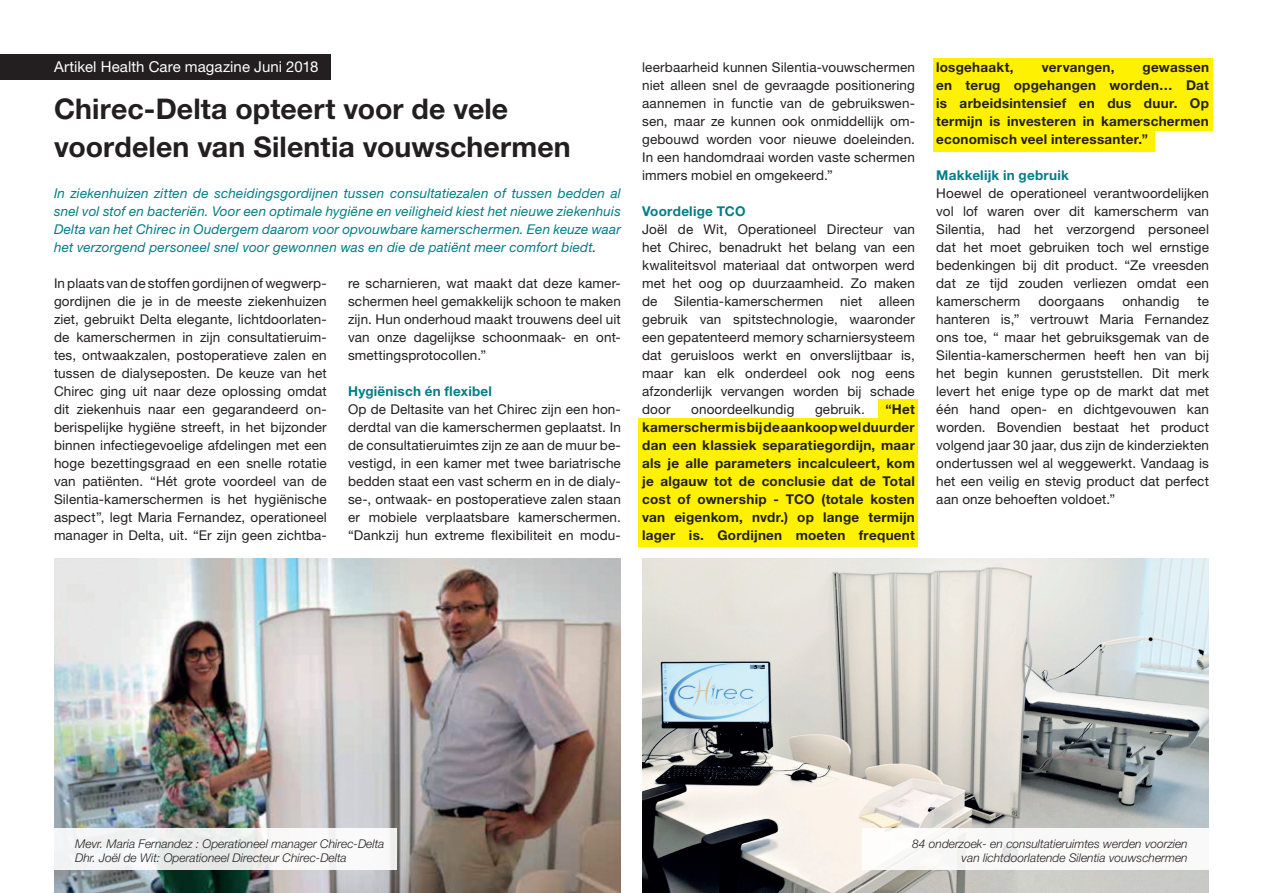
<style>
.page{position:relative;width:1263px;height:893px;background:#fff}
.page>*{position:absolute;margin:0;border:0;box-sizing:border-box;transform-origin:0 0}
.t1{font:700 28.5px/37.8px "Helvetica Neue LT Std";letter-spacing:.005em;color:#231f20}
.t2{font:15px "Helvetica Neue LT Std";letter-spacing:.005em;color:#fff}
.t3{font:13.5px/18px "Helvetica Neue LT Std";letter-spacing:.01em;color:#231f20;text-align:justify}
.t4{font:700 13.5px/18px "Helvetica Neue LT Std";letter-spacing:.02em;color:#231f20;text-align:justify}
.t5{font:italic 13.5px/18px "Helvetica Neue LT Std";letter-spacing:.015em;color:#007e87;text-align:justify}
.t6{font:700 13.5px "Helvetica Neue LT Std";letter-spacing:.02em;color:#007e87}
.t7{font:italic 300 12px/14.4px "Helvetica Neue LT Std";color:#231f20}
.s1{color:#231f20}
</style>
<div class="page">
<div style="left:879px;top:399px;width:39px;height:22px;background:#fff101"></div>
<div style="left:933px;top:58px;width:280px;height:73px;background:#fff101"></div>
<div style="left:933px;top:79px;width:222px;height:73px;background:#fff101"></div>
<div style="left:638px;top:418px;width:280px;height:128px;background:#fff101"></div>
<img style="left:54px;top:558px;width:567px;height:335px">
<img style="left:642px;top:558px;width:567px;height:335px">
<div style="left:0;top:54px;width:330px;height:26px;background:#231f20"></div>
<div style="left:48px;top:829px;width:349px;height:41px;background:linear-gradient(to right,#eef0f1,#f6f6f6)"></div>
<div style="left:863px;top:829px;width:349px;height:41px;background:#f9f9f8"></div>
<p class="t2" style="left:54px;top:58px;width:266px">Artikel Health Care magazine Juni 2018</p>
<h1 class="t1" style="left:54px;top:89px;width:518px">Chirec-Delta opteert voor de vele voordelen van Silentia vouwschermen</h1>
<p class="t5" style="left:54px;top:184px;width:568px">In ziekenhuizen zitten de scheidingsgordijnen tussen consultatiezalen of tussen bedden al snel vol stof en bacteriën. Voor een optimale hygiëne en veiligheid kiest het nieuwe ziekenhuis Delta van het Chirec in Oudergem daarom voor opvouwbare kamerschermen. Een keuze waar het verzorgend personeel snel voor gewonnen was en die de patiënt meer comfort biedt<span class="s1">.</span></p>
<p class="t3" style="left:54px;top:274px;width:274px">In plaats van de stoffen gordijnen of wegwerp&shy;gordijnen die je in de meeste ziekenhuizen ziet, gebruikt Delta elegante, lichtdoorlaten&shy;de kamerschermen in zijn consultatieruim&shy;tes, ontwaakzalen, postoperatieve zalen en tussen de dialyseposten. De keuze van het Chirec ging uit naar deze oplossing omdat dit ziekenhuis naar een gegarandeerd on&shy;berispelijke hygiëne streeft, in het bijzonder binnen infectiegevoelige afdelingen met een hoge bezettingsgraad en een snelle rotatie van patiënten. “Hét grote voordeel van de Silentia-kamerschermen is het hygiënische aspect”, legt Maria Fernandez, operationeel manager in Delta, uit. “Er zijn geen zichtba-</p>
<p class="t3" style="left:348px;top:274px;width:274px">re scharnieren, wat maakt dat deze kamer&shy;schermen heel gemakkelijk schoon te maken zijn. Hun onderhoud maakt trouwens deel uit van onze dagelijkse schoonmaak- en ont&shy;smettingsprotocollen.”</p>
<p class="t6" style="left:348px;top:383px;width:146px">Hygiënisch én flexibel</p>
<p class="t3" style="left:348px;top:400px;width:274px">Op de Deltasite van het Chirec zijn een hon&shy;derdtal van die kamerschermen geplaatst. In de consultatieruimtes zijn ze aan de muur be&shy;vestigd, in een kamer met twee bariatrische bedden staat een vast scherm en in de dialy&shy;se-, ontwaak- en postoperatieve zalen staan er mobiele verplaatsbare kamerschermen. “Dankzij hun extreme flexibiliteit en modu-</p>
<p class="t3" style="left:642px;top:58px;width:274px">leerbaarheid kunnen Silentia-vouwschermen niet alleen snel de gevraagde positionering aannemen in functie van de gebruikswen&shy;sen, maar ze kunnen ook onmiddellijk om&shy;gebouwd worden voor nieuwe doeleinden.<br>In een handomdraai worden vaste schermen immers mobiel en omgekeerd.”</p>
<p class="t6" style="left:642px;top:203px;width:105px">Voordelige TCO</p>
<p class="t3" style="left:642px;top:220px;width:274px">Joël de Wit, Operationeel Directeur van het Chirec, benadrukt het belang van een kwaliteitsvol materiaal dat ontworpen werd met het oog op duurzaamheid. Zo maken de Silentia-kamerschermen niet alleen gebruik van spitstechnologie, waaronder een gepatenteerd memory scharniersysteem dat geruisloos werkt en onverslijtbaar is, maar kan elk onderdeel ook nog eens afzonderlijk vervangen worden bij schade door</p>
<p class="t4" style="left:642px;top:400px;width:274px;text-indent:243px">“Het kamerscherm is bij de aankoop wel duurder dan een klassiek separatiegordijn, maar als je alle parameters incalculeert, kom je algauw tot de conclusie dat de Total cost of ownership - TCO (totale kosten van eigenkom, nvdr.) op lange termijn lager is. Gordijnen moeten frequent</p>
<p class="t3" style="left:691px;top:400px;width:105px">onoordeelkundig</p>
<p class="t3" style="left:815px;top:400px;width:51px">gebruik.</p>
<p class="t4" style="left:936px;top:58px;width:79px">losgehaakt,</p>
<p class="t4" style="left:1042px;top:58px;width:74px">vervangen,</p>
<p class="t4" style="left:936px;top:58px;width:274px;text-indent:206px">gewassen en terug opgehangen worden… Dat is arbeidsintensief en dus duur. Op termijn is investeren in kamerschermen economisch veel interessanter.”</p>
<p class="t6" style="left:936px;top:167px;width:134px">Makkelijk in gebruik</p>
<p class="t3" style="left:936px;top:184px;width:274px">Hoewel de operationeel verantwoordelijken vol lof waren over dit kamerscherm van Silentia, had het verzorgend personeel dat het moet gebruiken toch wel ernstige bedenkingen bij dit product. “Ze vreesden dat ze tijd zouden verliezen omdat een kamerscherm</p>
<p class="t3" style="left:1038px;top:292px;width:67px">doorgaans</p>
<p class="t3" style="left:1122px;top:292px;width:59px">onhandig</p>
<p class="t3" style="left:936px;top:292px;width:274px;text-indent:261px">te hanteren is,” vertrouwt Maria Fernandez ons toe, “ maar het gebruiksgemak van de Silentia-kamerschermen heeft hen van bij het begin kunnen geruststellen. Dit merk levert het enige type op de markt dat met één hand open- en dichtgevouwen kan worden. Bovendien bestaat het product volgend jaar 30 jaar, dus zijn de kinderziekten ondertussen wel al weggewerkt. Vandaag is het een veilig en stevig product dat perfect aan onze behoeften voldoet.”</p>
<p class="t7" style="left:75px;top:836px;width:311px">Mevr. Maria Fernandez : Operationeel manager Chirec-Delta<br>Dhr. Joël de Wit: Operationeel Directeur Chirec-Delta</p>
<p class="t7" style="left:912px;top:836px;width:277px;text-align:right">84 onderzoek- en consultatieruimtes werden voorzien van lichtdoorlatende Silentia vouwschermen</p>
</div>
